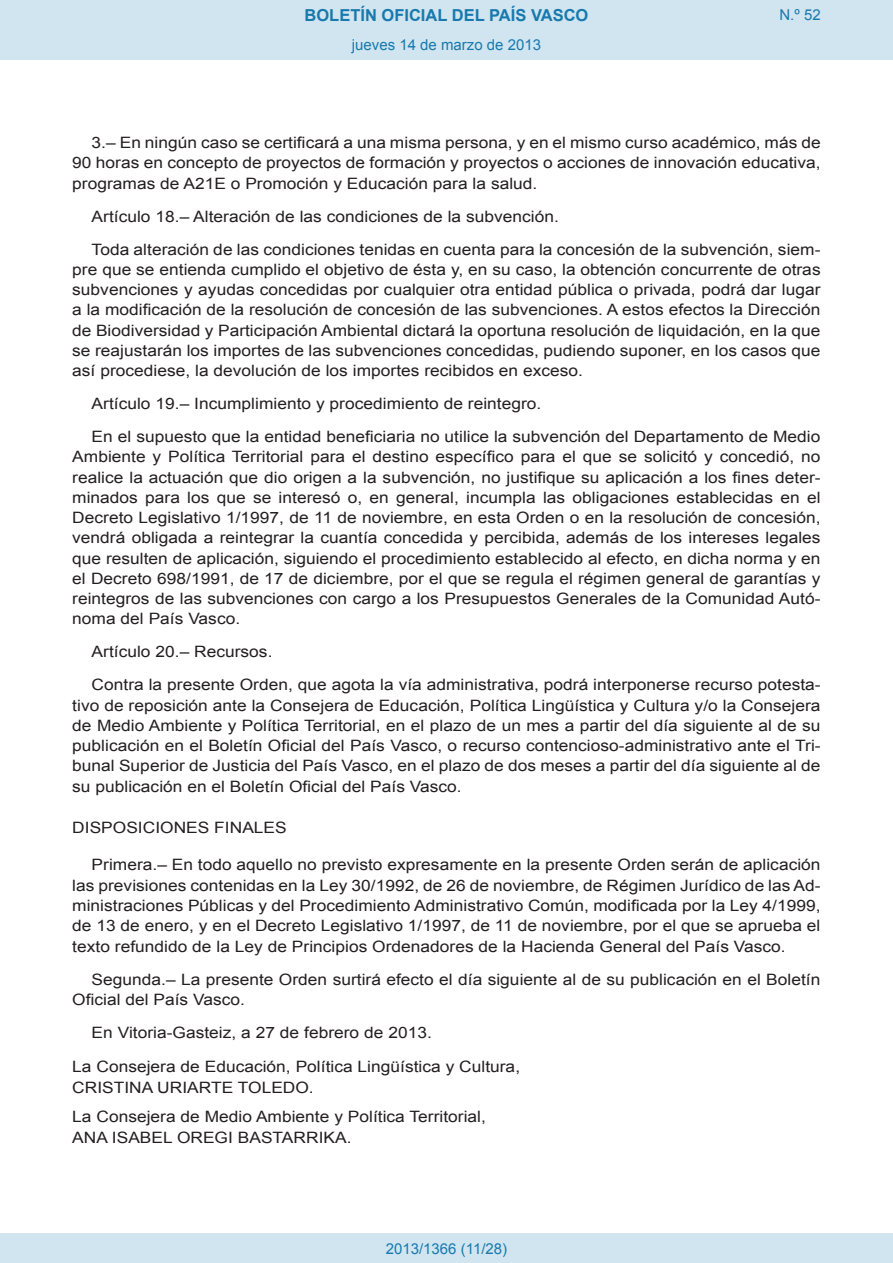
<style>
.page{position:relative;width:893px;height:1263px;background:#fff}
.page>*{position:absolute;margin:0;border:0;box-sizing:border-box;transform-origin:0 0}
.t1{font:700 16.5px "Arial";color:#1879ad}
.BOPVDetalle{font:15.6px/20.2px "Arial";color:#231f20;text-align:justify;scale:1.11 1}
.BOPVFirmaPuesto{font:15.6px "Arial";color:#231f20;scale:1.11 1}
.BOPVFirmaNombre{font:15.6px "Arial";color:#231f20;scale:1.11 1}
.BOPVFirmaLugFec{font:15.6px "Arial";color:#231f20;scale:1.11 1}
.BOPVDisposicion{font:15.6px "Arial";color:#231f20;scale:1.11 1}
.Paginacion_Centro{font:15px "Arial";color:#1879ad}
</style>
<div class="page">
<div style="left:0;top:0;width:893px;height:60px;background:#d0e5f0"></div>
<div style="left:0;top:1233px;width:893px;height:30px;background:#d0e5f0"></div>
<p class="t1" style="left:305px;top:4px;width:285px">BOLETÍN OFICIAL DEL PAÍS VASCO</p>
<p class="Paginacion_Centro" style="left:352px;top:35px;width:191px">jueves 14 de marzo de 2013</p>
<p class="Paginacion_Centro" style="left:779px;top:5px;width:43px">N.º 52</p>
<p class="BOPVDetalle" style="left:72px;top:133px;width:676px;text-indent:19px">3.– En ningún caso se certificará a una misma persona, y en el mismo curso académico, más de 90 horas en concepto de proyectos de formación y proyectos o acciones de innovación educativa, programas de A21E o Promoción y Educación para la salud.</p>
<p class="BOPVDetalle" style="left:92px;top:206px;width:422px">Artículo 18.– Alteración de las condiciones de la subvención.</p>
<p class="BOPVDetalle" style="left:72px;top:239px;width:676px;text-indent:19px">Toda alteración de las condiciones tenidas en cuenta para la concesión de la subvención, siem&shy;pre que se entienda cumplido el objetivo de ésta y, en su caso, la obtención concurrente de otras subvenciones y ayudas concedidas por cualquier otra entidad pública o privada, podrá dar lugar a la modificación de la resolución de concesión de las subvenciones. A estos efectos la Dirección de Biodiversidad y Participación Ambiental dictará la oportuna resolución de liquidación, en la que se reajustarán los importes de las subvenciones concedidas, pudiendo suponer, en los casos que así procediese, la devolución de los importes recibidos en exceso.</p>
<p class="BOPVDetalle" style="left:92px;top:394px;width:407px">Artículo 19.– Incumplimiento y procedimiento de reintegro.</p>
<p class="BOPVDetalle" style="left:72px;top:427px;width:676px;text-indent:19px">En el supuesto que la entidad beneficiaria no utilice la subvención del Departamento de Medio Ambiente y Política Territorial para el destino específico para el que se solicitó y concedió, no realice la actuación que dio origen a la subvención, no justifique su aplicación a los fines deter&shy;minados para los que se interesó o, en general, incumpla las obligaciones establecidas en el Decreto Legislativo 1/1997, de 11 de noviembre, en esta Orden o en la resolución de concesión, vendrá obligada a reintegrar la cuantía concedida y percibida, además de los intereses legales que resulten de aplicación, siguiendo el procedimiento establecido al efecto, en dicha norma y en el Decreto 698/1991, de 17 de diciembre, por el que se regula el régimen general de garantías y reintegros de las subvenciones con cargo a los Presupuestos Generales de la Comunidad Autó&shy;noma del País Vasco.</p>
<p class="BOPVDetalle" style="left:92px;top:642px;width:164px">Artículo 20.– Recursos.</p>
<p class="BOPVDetalle" style="left:72px;top:675px;width:676px;text-indent:19px">Contra la presente Orden, que agota la vía administrativa, podrá interponerse recurso potesta&shy;tivo de reposición ante la Consejera de Educación, Política Lingüística y Cultura y/o la Consejera de Medio Ambiente y Política Territorial, en el plazo de un mes a partir del día siguiente al de su publicación en el Boletín Oficial del País Vasco, o recurso contencioso-administrativo ante el Tri&shy;bunal Superior de Justicia del País Vasco, en el plazo de dos meses a partir del día siguiente al de su publicación en el Boletín Oficial del País Vasco.</p>
<p class="BOPVDisposicion" style="left:72px;top:817px;width:195px">DISPOSICIONES FINALES</p>
<p class="BOPVDetalle" style="left:72px;top:855px;width:676px;text-indent:19px">Primera.– En todo aquello no previsto expresamente en la presente Orden serán de aplicación las previsiones contenidas en la Ley 30/1992, de 26 de noviembre, de Régimen Jurídico de las Ad&shy;ministraciones Públicas y del Procedimiento Administrativo Común, modificada por la Ley 4/1999, de 13 de enero, y en el Decreto Legislativo 1/1997, de 11 de noviembre, por el que se aprueba el texto refundido de la Ley de Principios Ordenadores de la Hacienda General del País Vasco.</p>
<p class="BOPVDetalle" style="left:72px;top:969px;width:675px;text-indent:19px">Segunda.– La presente Orden surtirá efecto el día siguiente al de su publicación en el Boletín<br>Oficial del País Vasco.</p>
<p class="BOPVFirmaLugFec" style="left:92px;top:1022px;width:308px">En Vitoria-Gasteiz, a 27 de febrero de 2013.</p>
<p class="BOPVFirmaPuesto" style="left:72px;top:1056px;width:405px">La Consejera de Educación, Política Lingüística y Cultura,</p>
<p class="BOPVFirmaNombre" style="left:72px;top:1077px;width:219px">CRISTINA URIARTE TOLEDO.</p>
<p class="BOPVFirmaPuesto" style="left:72px;top:1106px;width:374px">La Consejera de Medio Ambiente y Política Territorial,</p>
<p class="BOPVFirmaNombre" style="left:72px;top:1127px;width:253px">ANA ISABEL OREGI BASTARRIKA.</p>
<p class="Paginacion_Centro" style="left:386px;top:1238px;width:123px">2013/1366 (11/28)</p>
</div>
